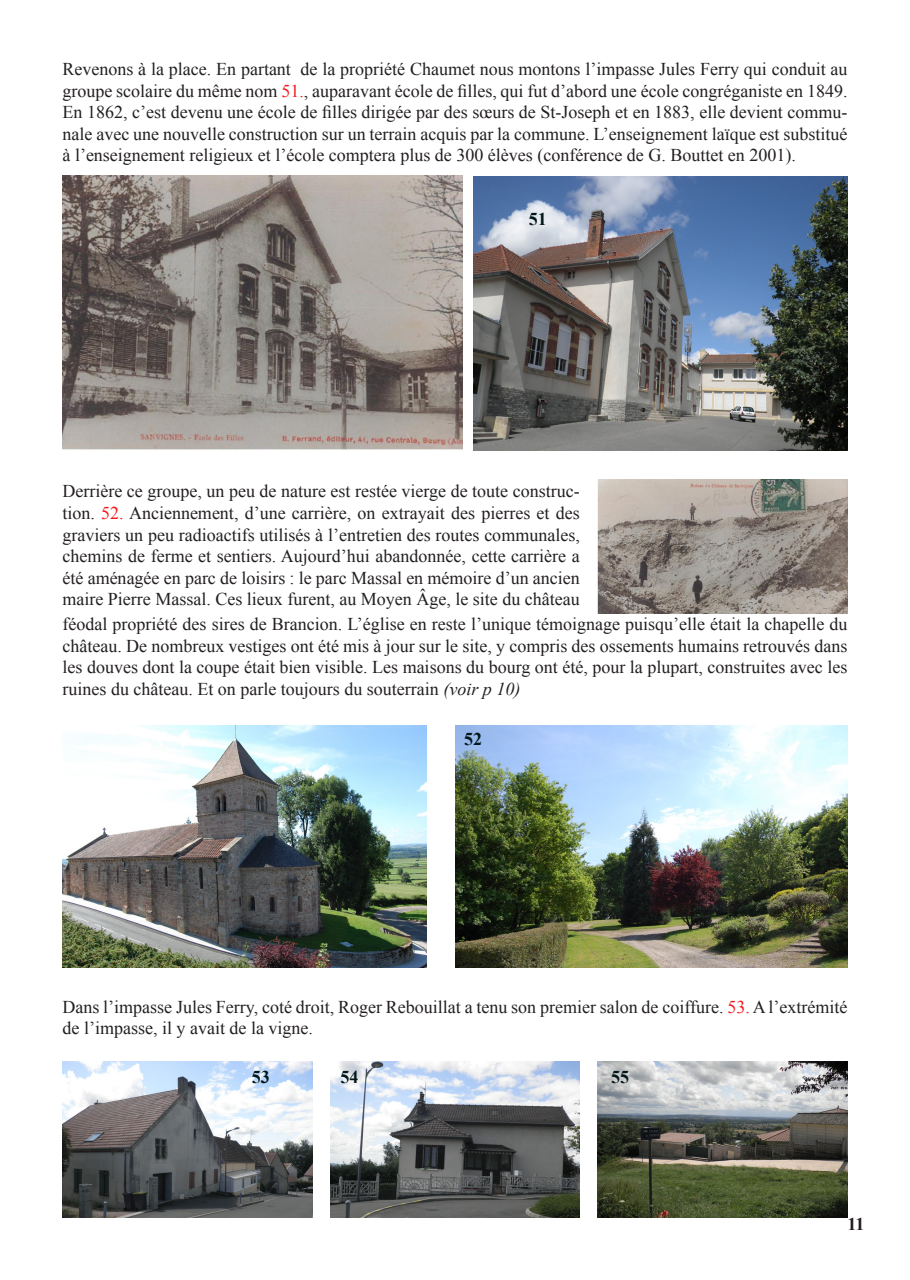
<style>
.page{position:relative;width:910px;height:1280px;background:#fff}
.page>*{position:absolute;margin:0;border:0;box-sizing:border-box;transform-origin:0 0}
.t1{font:18px/21.6px "Times New Roman";color:#231f20;text-align:justify}
.t2{font:700 18px "Times New Roman";color:#01171b}
.t3{font:700 18px "Times New Roman";color:#231f20}
.s1{color:#f9171b}
.s2{font-style:italic}
</style>
<div class="page">
<img style="left:473px;top:177px;width:374px;height:273px">
<img style="left:598px;top:480px;width:249px;height:133px">
<img style="left:63px;top:725px;width:363px;height:242px">
<img style="left:455px;top:725px;width:392px;height:242px">
<img style="left:63px;top:1061px;width:249px;height:156px">
<img style="left:598px;top:1061px;width:249px;height:156px">
<img style="left:330px;top:1061px;width:250px;height:156px">
<img style="left:63px;top:175px;width:399px;height:275px">
<p class="t1" style="left:63px;top:58px;width:786px">Revenons à la place. En partant de la propriété Chaumet nous montons l’impasse Jules Ferry qui conduit au groupe scolaire du même nom <span class="s1">51.</span>, auparavant école de filles, qui fut d’abord une école congréganiste en 1849.<br>En 1862, c’est devenu une école de filles dirigée par des sœurs de St-Joseph et en 1883, elle devient commu&shy;nale avec une nouvelle construction sur un terrain acquis par la commune. L’enseignement laïque est substitué à l’enseignement religieux et l’école comptera plus de 300 élèves (conférence de G. Bouttet en 2001).</p>
<p class="t2" style="left:529px;top:206px;width:19px">51</p>
<p class="t1" style="left:63px;top:480px;width:519px">Derrière ce groupe, un peu de nature est restée vierge de toute construc&shy;tion. <span class="s1">52.</span> Anciennement, d’une carrière, on extrayait des pierres et des graviers un peu radioactifs utilisés à l’entretien des routes communales, chemins de ferme et sentiers. Aujourd’hui abandonnée, cette carrière a été aménagée en parc de loisirs : le parc Massal en mémoire d’un ancien maire Pierre Massal. Ces lieux furent, au Moyen Âge, le site du château</p>
<p class="t1" style="left:63px;top:613px;width:786px">féodal propriété des sires de Brancion. L’église en reste l’unique témoignage puisqu’elle était la chapelle du château. De nombreux vestiges ont été mis à jour sur le site, y compris des ossements humains retrouvés dans les douves dont la coupe était bien visible. Les maisons du bourg ont été, pour la plupart, construites avec les ruines du château. Et on parle toujours du souterrain <span class="s2">(voir p 10)</span></p>
<p class="t2" style="left:464px;top:727px;width:19px">52</p>
<p class="t1" style="left:63px;top:995px;width:786px">Dans l’impasse Jules Ferry, coté droit, Roger Rebouillat a tenu son premier salon de coiffure. <span class="s1">53.</span> A l’extrémité de l’impasse, il y avait de la vigne.</p>
<p class="t2" style="left:252px;top:1064px;width:19px">53</p>
<p class="t2" style="left:340px;top:1064px;width:19px">54</p>
<p class="t2" style="left:611px;top:1064px;width:19px">55</p>
<p class="t3" style="left:847px;top:1211px;width:19px">11</p>
</div>
